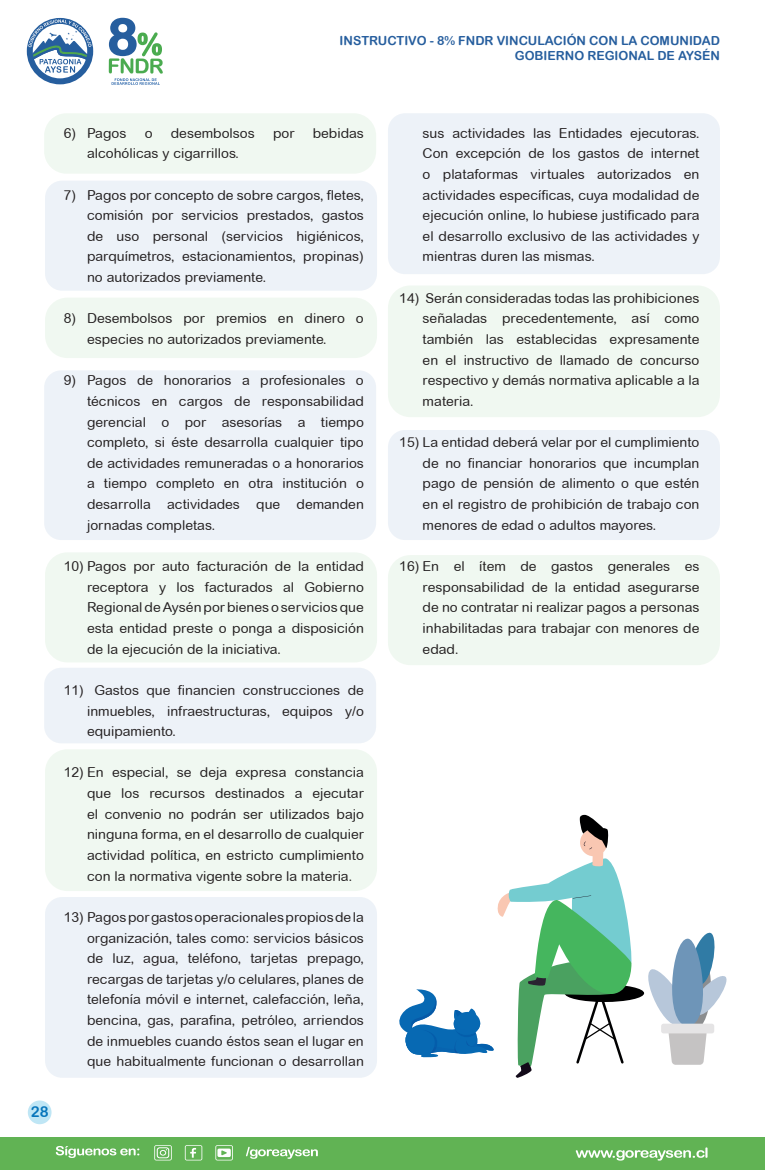
<style>
.page{position:relative;width:765px;height:1170px;background:#fff}
.page>*{position:absolute;margin:0;border:0;box-sizing:border-box;transform-origin:0 0}
.t1{font:15px "Arial Rounded MT Bold";color:#0675bb}
.t2{font:13.75px/20.6px "Arial Rounded MT";color:#231f20;text-align:justify}
.t3{font:12.5px/15px "Arial Rounded MT Bold";color:#265e9e;text-align:right}
</style>
<div class="page">
<div style="left:28px;top:1100px;width:24px;height:24px;background:#bfe6f5;border-radius:50%"></div>
<svg style="left:108px;top:17px;width:55px;height:68px"></svg>
<svg style="left:27px;top:18px;width:66px;height:66px"></svg>
<div style="left:0;top:1137px;width:765px;height:32px;background:#61b354"></div>
<svg style="left:246px;top:1146px;width:72px;height:12px"></svg>
<svg style="left:185px;top:1145px;width:17px;height:15px"></svg>
<svg style="left:154px;top:1145px;width:18px;height:15px"></svg>
<svg style="left:215px;top:1145px;width:18px;height:15px"></svg>
<svg style="left:56px;top:1146px;width:83px;height:11px"></svg>
<svg style="left:576px;top:1147px;width:132px;height:13px"></svg>
<div style="left:44px;top:113px;width:332px;height:61px;background:#f0f8f1;border-radius:22px"></div>
<div style="left:45px;top:180px;width:332px;height:111px;background:#edf2f8;border-radius:17px"></div>
<div style="left:45px;top:297px;width:332px;height:61px;background:#f0f8f1;border-radius:22px"></div>
<div style="left:44px;top:370px;width:332px;height:170px;background:#edf2f8;border-radius:17px"></div>
<div style="left:388px;top:285px;width:332px;height:132px;background:#f0f8f1;border-radius:22px"></div>
<div style="left:388px;top:113px;width:332px;height:161px;background:#edf2f8;border-radius:17px"></div>
<div style="left:45px;top:552px;width:332px;height:110px;background:#f0f8f1;border-radius:22px"></div>
<div style="left:388px;top:555px;width:332px;height:110px;background:#f0f8f1;border-radius:22px"></div>
<div style="left:388px;top:430px;width:332px;height:110px;background:#edf2f8;border-radius:17px"></div>
<div style="left:44px;top:667px;width:332px;height:76px;background:#edf2f8;border-radius:17px"></div>
<div style="left:45px;top:749px;width:332px;height:142px;background:#f0f8f1;border-radius:22px"></div>
<div style="left:45px;top:896px;width:332px;height:181px;background:#edf2f8;border-radius:17px"></div>
<div style="left:565px;top:984px;width:79px;height:17px;background:#000001;border-radius:50%"></div>
<svg style="left:399px;top:814px;width:234px;height:263px"></svg>
<svg style="left:640px;top:932px;width:87px;height:132px"></svg>
<div style="left:661px;top:1023px;width:53px;height:10px;background:#e5e4e5;border-radius:3px"></div>
<p class="t3" style="left:340px;top:33px;width:382px">INSTRUCTIVO - 8% FNDR VINCULACIÓN CON LA COMUNIDAD<br>GOBIERNO REGIONAL DE AYSÉN</p>
<p class="t1" style="left:31px;top:1102px;width:19px">28</p>
<p class="t2" style="left:64px;top:122px;width:64px">6) Pagos</p>
<p class="t2" style="left:145px;top:122px;width:9px">o</p>
<p class="t2" style="left:171px;top:122px;width:85px">desembolsos</p>
<p class="t2" style="left:273px;top:122px;width:23px">por</p>
<p class="t2" style="left:313px;top:122px;width:53px">bebidas</p>
<p class="t2" style="left:87px;top:143px;width:153px">alcohólicas y cigarrillos.</p>
<p class="t2" style="left:87px;top:184px;width:278px;text-indent:-23px">7) Pagos por concepto de sobre cargos, fletes, comisión por servicios prestados, gastos de uso personal (servicios higiénicos, parquímetros, estacionamientos, propinas) no autorizados previamente.</p>
<p class="t2" style="left:87px;top:308px;width:278px;text-indent:-23px">8) Desembolsos por premios en dinero o especies no autorizados previamente.</p>
<p class="t2" style="left:87px;top:370px;width:278px;text-indent:-23px">9) Pagos de honorarios a profesionales o técnicos en cargos de responsabilidad gerencial o por asesorías a tiempo completo, si éste desarrolla cualquier tipo de actividades remuneradas o a honorarios a tiempo completo en otra institución o desarrolla actividades que demanden jornadas completas.</p>
<p class="t2" style="left:87px;top:555px;width:278px;text-indent:-23px">10) Pagos por auto facturación de la entidad receptora y los facturados al Gobierno Regional de Aysén por bienes o servicios que esta entidad preste o ponga a disposición de la ejecución de la iniciativa.</p>
<p class="t2" style="left:87px;top:679px;width:278px;text-indent:-23px">11) Gastos que financien construcciones de inmuebles, infraestructuras, equipos y/o equipamiento.</p>
<p class="t2" style="left:87px;top:762px;width:278px;text-indent:-23px">12) En especial, se deja expresa constancia que los recursos destinados a ejecutar el convenio no podrán ser utilizados bajo ninguna forma, en el desarrollo de cualquier actividad política, en estricto cumplimiento con la normativa vigente sobre la materia.</p>
<p class="t2" style="left:87px;top:906px;width:278px;text-indent:-23px">13) Pagos por gastos operacionales propios de la organización, tales como: servicios básicos de luz, agua, teléfono, tarjetas prepago, recargas de tarjetas y/o celulares, planes de telefonía móvil e internet, calefacción, leña, bencina, gas, parafina, petróleo, arriendos de inmuebles cuando éstos sean el lugar en que habitualmente funcionan o desarrollan</p>
<p class="t2" style="left:423px;top:122px;width:278px">sus actividades las Entidades ejecutoras.<br>Con excepción de los gastos de internet o plataformas virtuales autorizados en actividades específicas, cuya modalidad de ejecución online, lo hubiese justificado para el desarrollo exclusivo de las actividades y mientras duren las mismas.</p>
<p class="t2" style="left:423px;top:287px;width:278px;text-indent:-23px">14) Serán consideradas todas las prohibiciones señaladas precedentemente, así como también las establecidas expresamente en el instructivo de llamado de concurso respectivo y demás normativa aplicable a la materia.</p>
<p class="t2" style="left:423px;top:432px;width:278px;text-indent:-23px">15) La entidad deberá velar por el cumplimiento de no financiar honorarios que incumplan pago de pensión de alimento o que estén en el registro de prohibición de trabajo con menores de edad o adultos mayores.</p>
<p class="t2" style="left:423px;top:555px;width:278px;text-indent:-23px">16) En el ítem de gastos generales es responsabilidad de la entidad asegurarse de no contratar ni realizar pagos a personas inhabilitadas para trabajar con menores de edad.</p>
</div>
